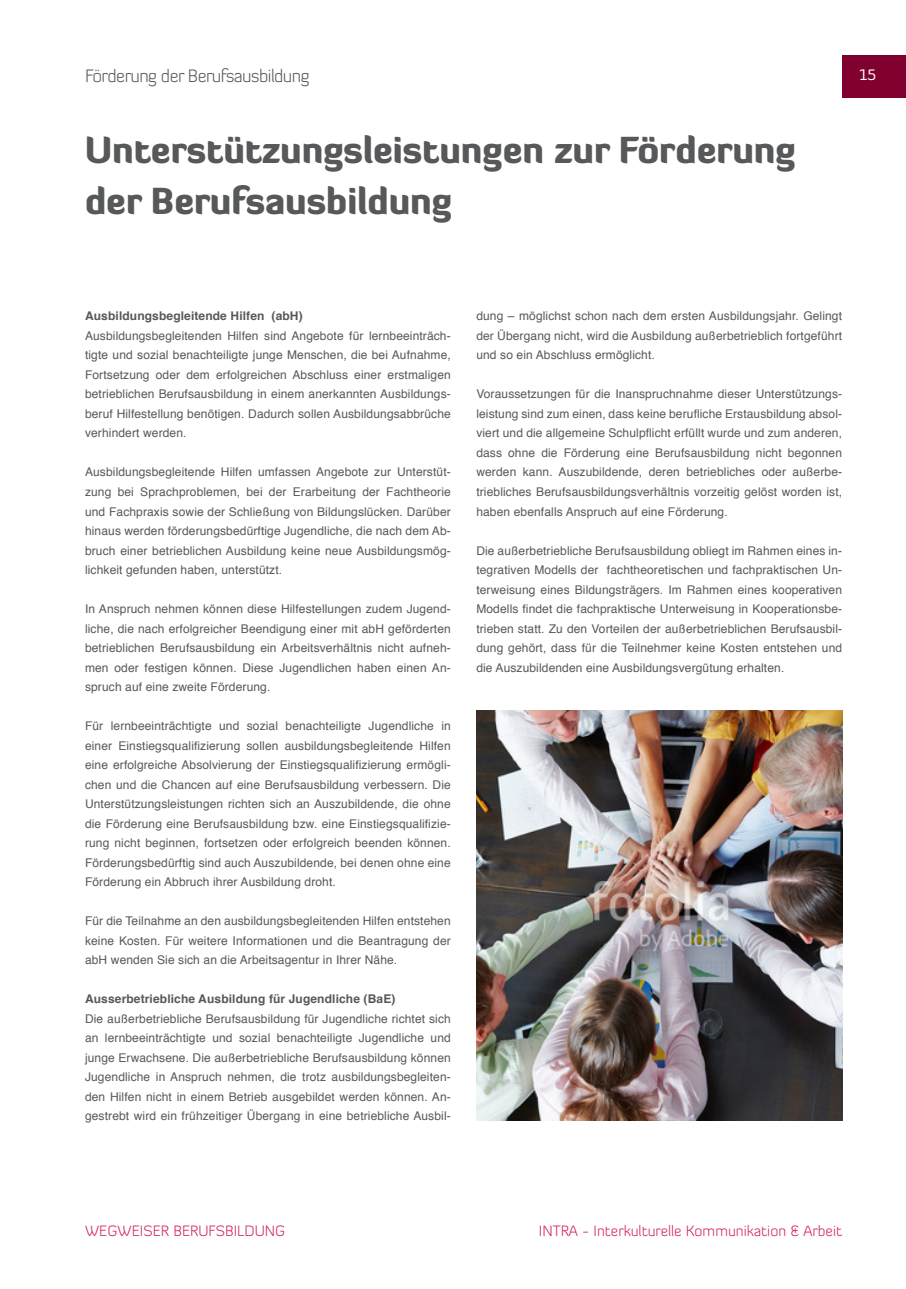
<style>
.page{position:relative;width:906px;height:1289px;background:#fff}
.page>*{position:absolute;margin:0;border:0;box-sizing:border-box;transform-origin:0 0}
.t1{font:900 36px/51px "Diavlo";color:#57585a}
.t2{font:300 18px "Diavlo";letter-spacing:-.03em;color:#57585a}
.t3{font:300 15px "Diavlo";color:#d1205b}
.t4{font:15px "Diavlo";color:#fff}
.t5{font:12px/19.5px "Helvetica";letter-spacing:.01em;color:#57585a;text-align:justify}
.t6{font:700 12px "Helvetica";letter-spacing:.01em;color:#57585a}
</style>
<div class="page">
<div style="left:842px;top:55px;width:64px;height:43px;background:#80012f"></div>
<img style="left:476px;top:710px;width:366px;height:410px">
<h2 class="t2" style="left:85px;top:65px;width:226px">Förderung der Berufsausbildung</h2>
<p class="t4" style="left:859px;top:65px;width:18px">15</p>
<h1 class="t1" style="left:85px;top:124px;width:712px">Unterstützungsleistungen zur Förderung der Berufsausbildung</h1>
<p class="t6" style="left:85px;top:306px;width:219px">Ausbildungsbegleitende Hilfen (abH)</p>
<p class="t5" style="left:85px;top:326px;width:367px">Ausbildungsbegleitenden Hilfen sind Angebote für lernbeeinträch&shy;tigte und sozial benachteiligte junge Menschen, die bei Aufnahme, Fortsetzung oder dem erfolgreichen Abschluss einer erstmaligen betrieblichen Berufsausbildung in einem anerkannten Ausbildungs&shy;beruf Hilfestellung benötigen. Dadurch sollen Ausbildungsabbrüche verhindert werden.</p>
<p class="t5" style="left:85px;top:463px;width:367px">Ausbildungsbegleitende Hilfen umfassen Angebote zur Unterstüt&shy;zung bei Sprachproblemen, bei der Erarbeitung der Fachtheorie und Fachpraxis sowie der Schließung von Bildungslücken. Darüber hinaus werden förderungsbedürftige Jugendliche, die nach dem Ab&shy;bruch einer betrieblichen Ausbildung keine neue Ausbildungsmög&shy;lichkeit gefunden haben, unterstützt.</p>
<p class="t5" style="left:85px;top:599px;width:367px">In Anspruch nehmen können diese Hilfestellungen zudem Jugend&shy;liche, die nach erfolgreicher Beendigung einer mit abH geförderten betrieblichen Berufsausbildung ein Arbeitsverhältnis nicht aufneh&shy;men oder festigen können. Diese Jugendlichen haben einen An&shy;spruch auf eine zweite Förderung.</p>
<p class="t5" style="left:85px;top:716px;width:367px">Für lernbeeinträchtigte und sozial benachteiligte Jugendliche in einer Einstiegsqualifizierung sollen ausbildungsbegleitende Hilfen eine erfolgreiche Absolvierung der Einstiegsqualifizierung ermögli&shy;chen und die Chancen auf eine Berufsausbildung verbessern. Die Unterstützungsleistungen richten sich an Auszubildende, die ohne die Förderung eine Berufsausbildung bzw. eine Einstiegsqualifizie&shy;rung nicht beginnen, fortsetzen oder erfolgreich beenden können.<br>Förderungsbedürftig sind auch Auszubildende, bei denen ohne eine Förderung ein Abbruch ihrer Ausbildung droht.</p>
<p class="t5" style="left:85px;top:911px;width:367px">Für die Teilnahme an den ausbildungsbegleitenden Hilfen entstehen keine Kosten. Für weitere Informationen und die Beantragung der abH wenden Sie sich an die Arbeitsagentur in Ihrer Nähe.</p>
<p class="t6" style="left:85px;top:989px;width:312px">Ausserbetriebliche Ausbildung für Jugendliche (BaE)</p>
<p class="t5" style="left:85px;top:1009px;width:367px">Die außerbetriebliche Berufsausbildung für Jugendliche richtet sich an lernbeeinträchtigte und sozial benachteiligte Jugendliche und junge Erwachsene. Die außerbetriebliche Berufsausbildung können Jugendliche in Anspruch nehmen, die trotz ausbildungsbegleiten&shy;den Hilfen nicht in einem Betrieb ausgebildet werden können. An&shy;gestrebt wird ein frühzeitiger Übergang in eine betriebliche Ausbil-</p>
<p class="t5" style="left:476px;top:307px;width:367px">dung – möglichst schon nach dem ersten Ausbildungsjahr. Gelingt der Übergang nicht, wird die Ausbildung außerbetrieblich fortgeführt und so ein Abschluss ermöglicht.</p>
<p class="t5" style="left:476px;top:385px;width:367px">Voraussetzungen für die Inanspruchnahme dieser Unterstützungs&shy;leistung sind zum einen, dass keine berufliche Erstausbildung absol&shy;viert und die allgemeine Schulpflicht erfüllt wurde und zum anderen, dass ohne die Förderung eine Berufsausbildung nicht begonnen werden kann. Auszubildende, deren betriebliches oder außerbe&shy;triebliches Berufsausbildungsverhältnis vorzeitig gelöst worden ist, haben ebenfalls Anspruch auf eine Förderung.</p>
<p class="t5" style="left:476px;top:541px;width:367px">Die außerbetriebliche Berufsausbildung obliegt im Rahmen eines in&shy;tegrativen Modells der fachtheoretischen und fachpraktischen Un&shy;terweisung eines Bildungsträgers. Im Rahmen eines kooperativen Modells findet die fachpraktische Unterweisung in Kooperationsbe&shy;trieben statt. Zu den Vorteilen der außerbetrieblichen Berufsausbil&shy;dung gehört, dass für die Teilnehmer keine Kosten entstehen und die Auszubildenden eine Ausbildungsvergütung erhalten.</p>
<p class="t3" style="left:85px;top:1221px;width:202px">WEGWEISER BERUFSBILDUNG</p>
<p class="t3" style="left:539px;top:1221px;width:305px">INTRA - Interkulturelle Kommunikation &amp; Arbeit</p>
</div>
